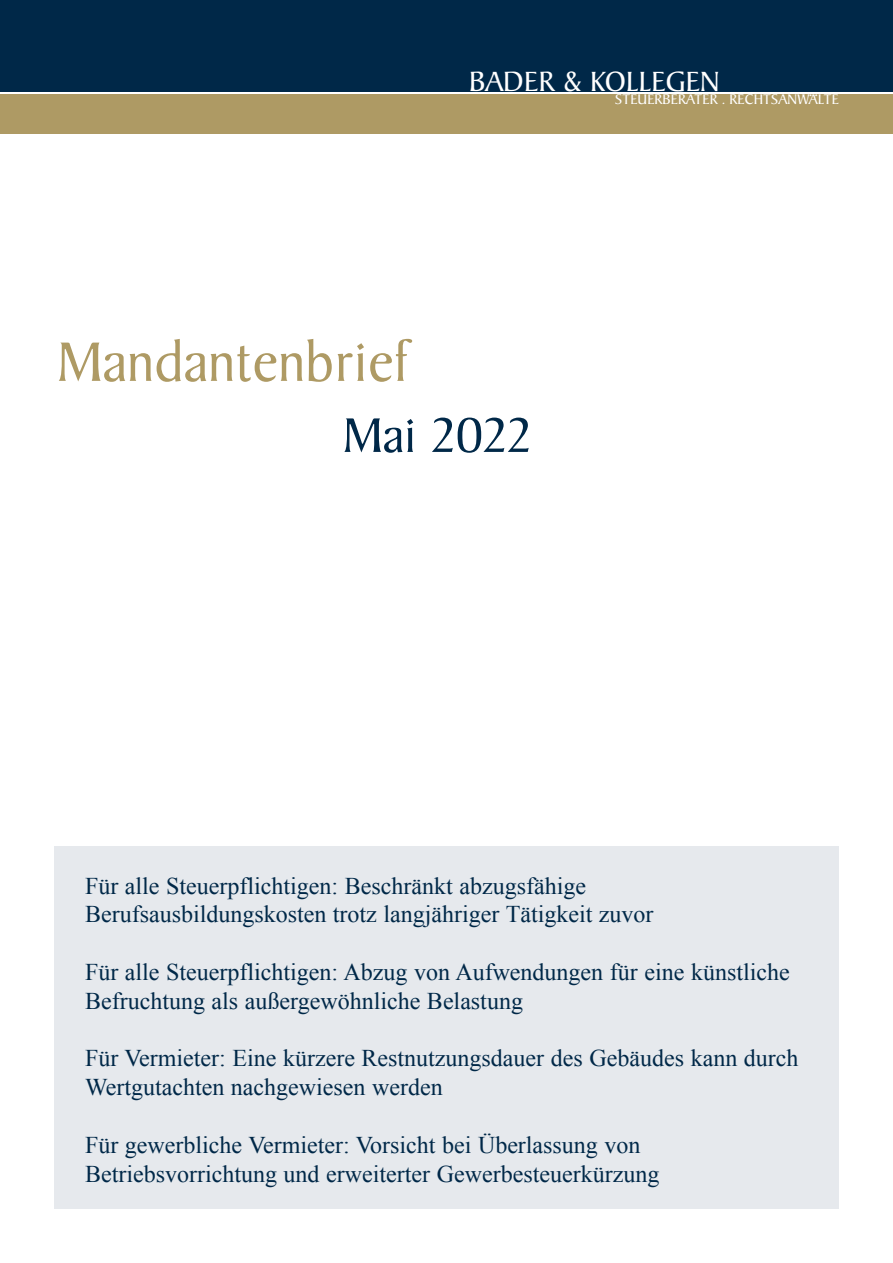
<style>
.page{position:relative;width:893px;height:1263px;background:#fff}
.page>*{position:absolute;margin:0;border:0;box-sizing:border-box;transform-origin:0 0}
.t1{font:60px "Baker Signet Std";color:#ae9a64}
.t2{font:52.5px "Baker Signet Std";color:#002848}
.t3{font:30px "Baker Signet Std";color:#fff}
.t4{font:24px/28.8px "Times New Roman";color:#002848}
.t5{font:18px "Baker Signet Std";color:#fff}
.t6{font:15px "Baker Signet Std";color:#fff}
</style>
<div class="page">
<div style="left:0;top:0;width:893px;height:91px;background:#002848"></div>
<div style="left:0;top:94px;width:893px;height:40px;background:#ae9a64"></div>
<div style="left:54px;top:846px;width:785px;height:363px;background:#e6e9ed"></div>
<p class="t3" style="left:469px;top:66px;width:252px">BADER &amp; KOLLEGEN</p>
<p class="t6" style="left:615px;top:91px;width:225px">STEUERBERATER . RECHTSANWALTE</p>
<p class="t5" style="left:809px;top:80px;width:12px">..</p>
<h1 class="t1" style="left:57px;top:329px;width:354px">Mandantenbrief</h1>
<h2 class="t2" style="left:343px;top:407px;width:190px">Mai 2022</h2>
<p class="t4" style="left:85px;top:871px;width:570px">Für alle Steuerpflichtigen: Beschränkt abzugsfähige<br>Berufsausbildungskosten trotz langjähriger Tätigkeit zuvor</p>
<p class="t4" style="left:85px;top:957px;width:706px">Für alle Steuerpflichtigen: Abzug von Aufwendungen für eine künstliche<br>Befruchtung als außergewöhnliche Belastung</p>
<p class="t4" style="left:85px;top:1043px;width:715px">Für Vermieter: Eine kürzere Restnutzungsdauer des Gebäudes kann durch<br>Wertgutachten nachgewiesen werden</p>
<p class="t4" style="left:85px;top:1130px;width:576px">Für gewerbliche Vermieter: Vorsicht bei Überlassung von<br>Betriebsvorrichtung und erweiterter Gewerbesteuerkürzung</p>
</div>
